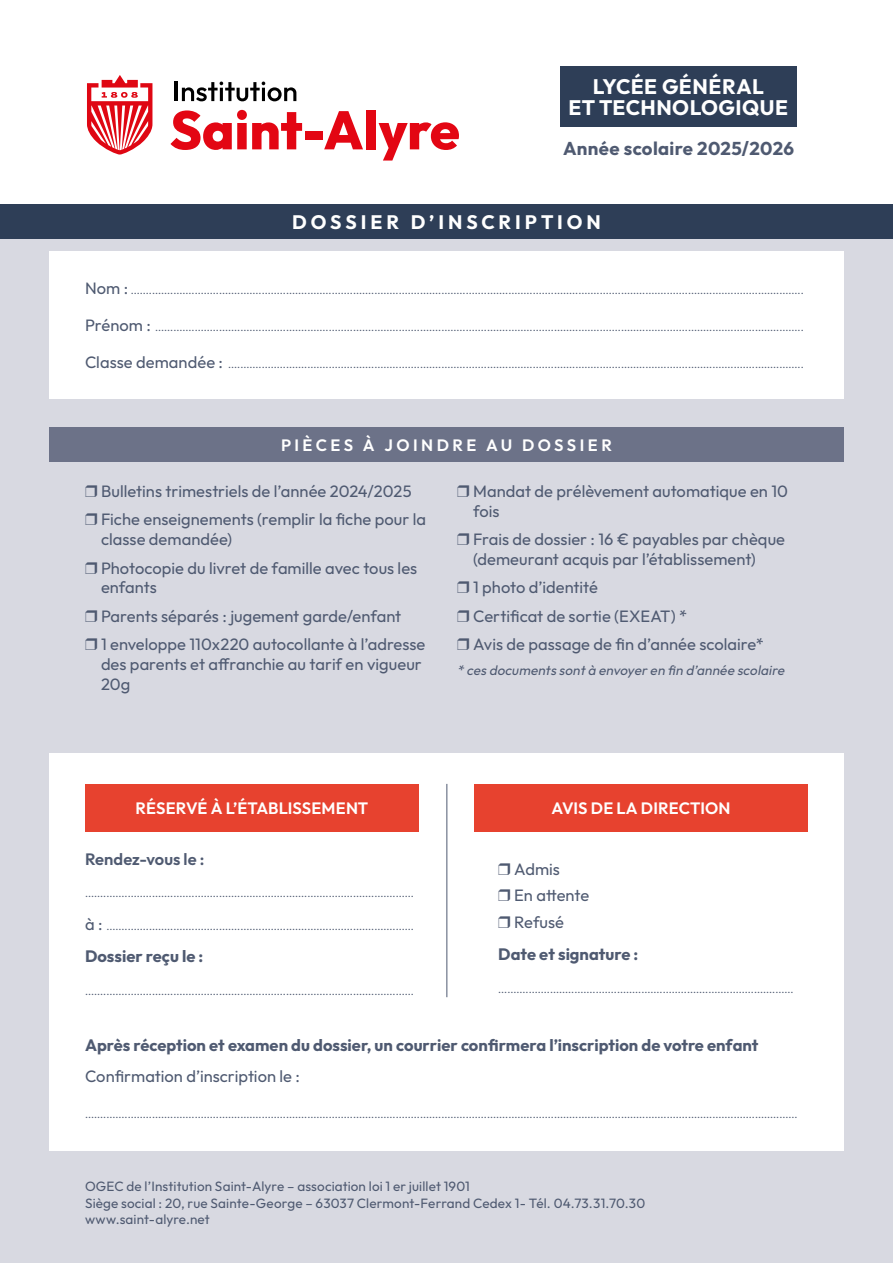
<style>
.page{position:relative;width:893px;height:1263px;background:#fff}
.page>*{position:absolute;margin:0;border:0;box-sizing:border-box;transform-origin:0 0}
.t1{font:700 21px/21px "Outfit";letter-spacing:.02em;color:#fff;text-align:center}
.t2{font:700 19.5px "Outfit";letter-spacing:.2em;color:#fff}
.t3{font:700 18.6px "Outfit";letter-spacing:.015em;color:#4f5a71}
.t4{font:16.5px/28.3px "Outfit";color:#4f5a71}
.t5{font:700 16.5px "Outfit";color:#4f5a71}
.t6{font:600 16.5px "Outfit";letter-spacing:.015em;color:#fff}
.t7{font:600 16.5px "Outfit";letter-spacing:.21em;color:#fff}
.t8{font:600 16.5px "Outfit";color:#4f5a71}
.t9{font:13.5px/16.2px "Outfit";letter-spacing:.01em;color:#4f5a71}
.t10{font:italic 13.5px "Outfit";color:#4f5a71}
.t11{font:10.5px "Outfit";color:#4f5a71}
.s1{font-size:16.5px}
</style>
<div class="page">
<div style="left:0;top:204px;width:893px;height:1059px;background:#d8d9e1"></div>
<div style="left:49px;top:252px;width:795px;height:147px;background:#fff"></div>
<div style="left:49px;top:753px;width:795px;height:397px;background:#fff"></div>
<svg style="left:170px;top:110px;width:132px;height:40px"></svg>
<div style="left:305px;top:132px;width:17px;height:8px;background:#e30613"></div>
<svg style="left:324px;top:111px;width:39px;height:38px"></svg>
<div style="left:366px;top:110px;width:10px;height:39px;background:#e30613"></div>
<svg style="left:379px;top:122px;width:80px;height:39px"></svg>
<hr style="left:175px;top:82px;width:3px;height:19px;background:#000">
<svg style="left:182px;top:82px;width:114px;height:19px"></svg>
<svg style="left:87px;top:75px;width:65px;height:80px"></svg>
<div style="left:49px;top:427px;width:795px;height:34px;background:#6c7288"></div>
<div style="left:85px;top:784px;width:334px;height:47px;background:#e7422f"></div>
<div style="left:474px;top:784px;width:334px;height:47px;background:#e7422f"></div>
<div style="left:0;top:204px;width:893px;height:34px;background:#2e3e57"></div>
<div style="left:560px;top:66px;width:236px;height:60px;background:#2e3e57"></div>
<hr style="left:446px;top:784px;width:1px;height:213px;background:#4f5a71">
<h1 class="t1" style="left:568px;top:75px;width:221px">LYCÉE GÉNÉRAL<br>ET TECHNOLOGIQUE</h1>
<h3 class="t3" style="left:563px;top:137px;width:232px">Année scolaire 2025/2026</h3>
<h2 class="t2" style="left:292px;top:210px;width:310px">DOSSIER D’INSCRIPTION</h2>
<p class="t11" style="left:85px;top:284px;width:720px"><span class="s1">Nom :</span> .............................................................................................................................................................................................................................</p>
<p class="t11" style="left:85px;top:321px;width:720px"><span class="s1">Prénom :</span> .....................................................................................................................................................................................................................</p>
<p class="t11" style="left:85px;top:358px;width:720px"><span class="s1">Classe demandée :</span> .............................................................................................................................................................................................</p>
<h3 class="t7" style="left:281px;top:435px;width:332px">PIÈCES À JOINDRE AU DOSSIER</h3>
<h3 class="t4" style="left:101px;top:477px;width:327px">Bulletins trimestriels de l’année 2024/2025<br>Fiche enseignements (remplir la fiche pour la</h3>
<h3 class="t4" style="left:101px;top:525px;width:318px">classe demandée)<br>Photocopie du livret de famille avec tous les</h3>
<h3 class="t4" style="left:101px;top:573px;width:326px">enfants<br>Parents séparés : jugement garde/enfant<br>1 enveloppe 110x220 autocollante à l’adresse</h3>
<h3 class="t4" style="left:101px;top:654px;width:322px;line-height:19.8px">des parents et affranchie au tarif en vigueur<br>20g</h3>
<h3 class="t4" style="left:473px;top:481px;width:317px;line-height:19.8px">Mandat de prélèvement automatique en 10 fois</h3>
<h3 class="t4" style="left:473px;top:529px;width:314px;line-height:19.8px">Frais de dossier : 16 € payables par chèque (demeurant acquis par l’établissement)</h3>
<h3 class="t4" style="left:473px;top:573px;width:292px">1 photo d’identité<br>Certificat de sortie (EXEAT) *<br>Avis de passage de fin d’année scolaire*</h3>
<p class="t10" style="left:457px;top:662px;width:332px">* ces documents sontà envoyer en fin d’année scolaire</p>
<h3 class="t6" style="left:136px;top:798px;width:234px">RÉSERVÉ À L’ÉTABLISSEMENT</h3>
<h3 class="t6" style="left:551px;top:798px;width:181px">AVIS DE LA DIRECTION</h3>
<h3 class="t8" style="left:85px;top:848px;width:121px">Rendez-vous le :</h3>
<p class="t11" style="left:85px;top:887px;width:330px">............................................................................................................</p>
<p class="t11" style="left:85px;top:920px;width:330px"><span class="s1">à :</span> .....................................................................................................</p>
<h3 class="t5" style="left:85px;top:946px;width:120px">Dossier reçu le :</h3>
<p class="t11" style="left:85px;top:985px;width:330px">............................................................................................................</p>
<h3 class="t4" style="left:514px;top:855px;width:77px;line-height:26.5px">Admis<br>En attente<br>Refusé</h3>
<h3 class="t5" style="left:498px;top:944px;width:142px">Date et signature :</h3>
<p class="t11" style="left:498px;top:983px;width:297px">.................................................................................................</p>
<h3 class="t5" style="left:85px;top:1034px;width:675px">Après réception et examen du dossier, un courrier confirmera l’inscription de votre enfant</h3>
<h3 class="t4" style="left:85px;top:1062px;width:216px">Confirmation d’inscription le :</h3>
<p class="t11" style="left:85px;top:1107px;width:714px">..........................................................................................................................................................................................................................................</p>
<p class="t9" style="left:85px;top:1178px;width:562px">OGEC de l’Institution Saint-Alyre – association loi 1 er juillet 1901<br>Siège social : 20, rue Sainte-George – 63037 Clermont-Ferrand Cedex 1- Tél. 04.73.31.70.30 www.saint-alyre.net</p>
</div>
